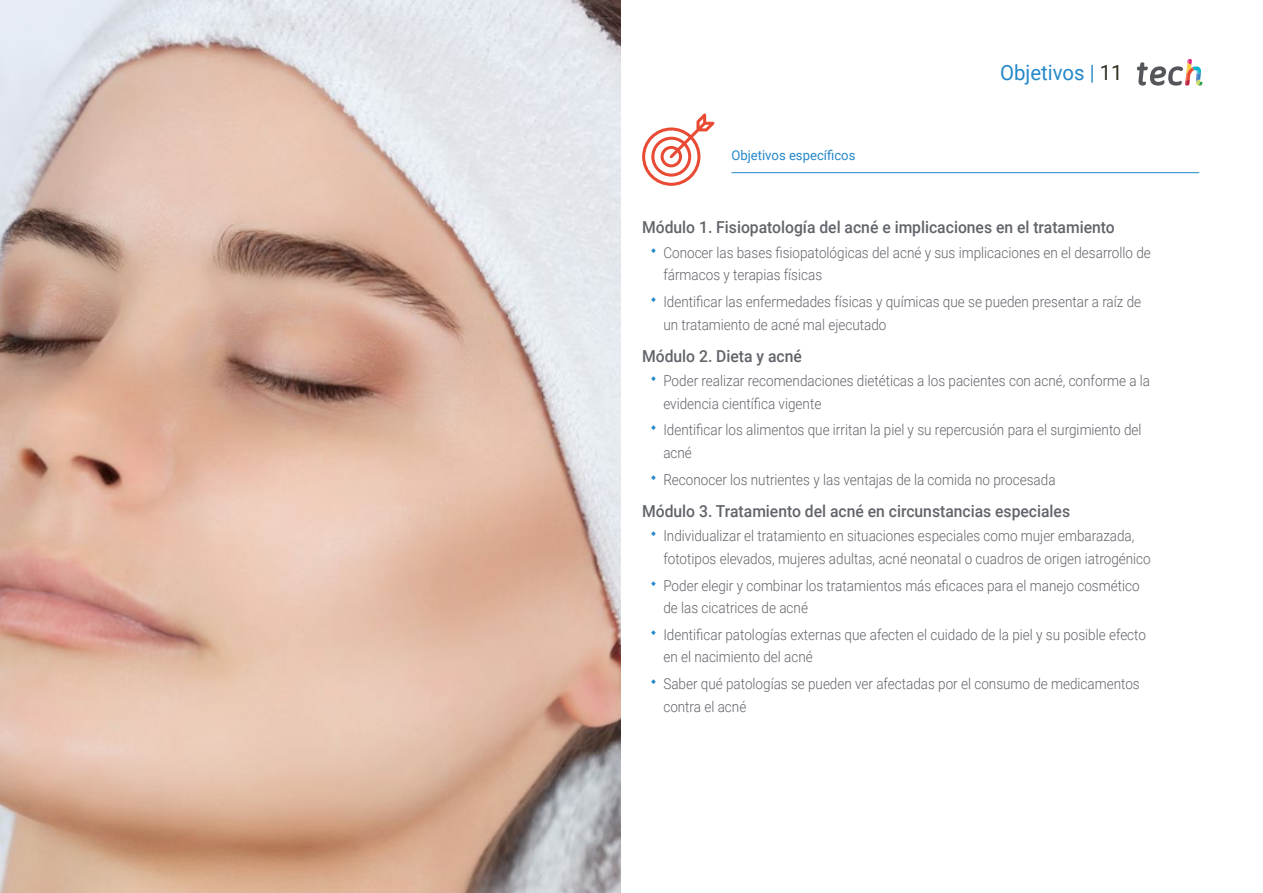
<style>
.page{position:relative;width:1263px;height:893px;background:#fff}
.page>*{position:absolute;margin:0;border:0;box-sizing:border-box;transform-origin:0 0}
.t1{font:21px "Roboto";color:#2488c9}
.t2{font:500 16.5px "Roboto";color:#61646a;scale:.95 1}
.t3{font:300 15px/22.5px "Roboto";color:#61646a;scale:.9 1}
.t4{font:13.5px "Roboto";color:#2488c9}
.s1{color:#312e20}
</style>
<div class="page">
<img style="left:0;top:0;width:621px;height:893px">
<svg style="left:1137px;top:59px;width:65px;height:27px"></svg>
<svg style="left:642px;top:113px;width:72px;height:73px"></svg>
<hr style="left:731px;top:172px;width:468px;height:1px;background:#2488c9">
<p class="t4" style="left:731px;top:146px;width:125px">Objetivos específicos</p>
<h1 class="t1" style="left:1000px;top:57px;width:124px">Objetivos | <span class="s1">11</span></h1>
<p class="t2" style="left:642px;top:216px;width:499px">Módulo 1. Fisiopatología del acné e implicaciones en el tratamiento</p>
<p class="t3" style="left:663px;top:241px;width:543px">Conocer las bases fisiopatológicas del acné y sus implicaciones en el desarrollo de fármacos y terapias físicas</p>
<p class="t3" style="left:663px;top:290px;width:532px">Identificar las enfermedades físicas y químicas que se pueden presentar a raíz de un tratamiento de acné mal ejecutado</p>
<p class="t2" style="left:642px;top:344px;width:170px">Módulo 2. Dieta y acné</p>
<p class="t3" style="left:663px;top:369px;width:542px">Poder realizar recomendaciones dietéticas a los pacientes con acné, conforme a la evidencia científica vigente</p>
<p class="t3" style="left:663px;top:418px;width:533px">Identificar los alimentos que irritan la piel y su repercusión para el surgimiento del acné</p>
<p class="t3" style="left:663px;top:467px;width:437px">Reconocer los nutrientes y las ventajas de la comida no procesada</p>
<p class="t2" style="left:642px;top:499px;width:452px">Módulo 3. Tratamiento del acné en circunstancias especiales</p>
<p class="t3" style="left:663px;top:524px;width:543px">Individualizar el tratamiento en situaciones especiales como mujer embarazada, fototipos elevados, mujeres adultas, acné neonatal o cuadros de origen iatrogénico</p>
<p class="t3" style="left:663px;top:573px;width:531px">Poder elegir y combinar los tratamientos más eficaces para el manejo cosmético de las cicatrices de acné</p>
<p class="t3" style="left:663px;top:623px;width:538px">Identificar patologías externas que afecten el cuidado de la piel y su posible efecto en el nacimiento del acné</p>
<p class="t3" style="left:663px;top:672px;width:531px">Saber qué patologías se pueden ver afectadas por el consumo de medicamentos contra el acné</p>
</div>
